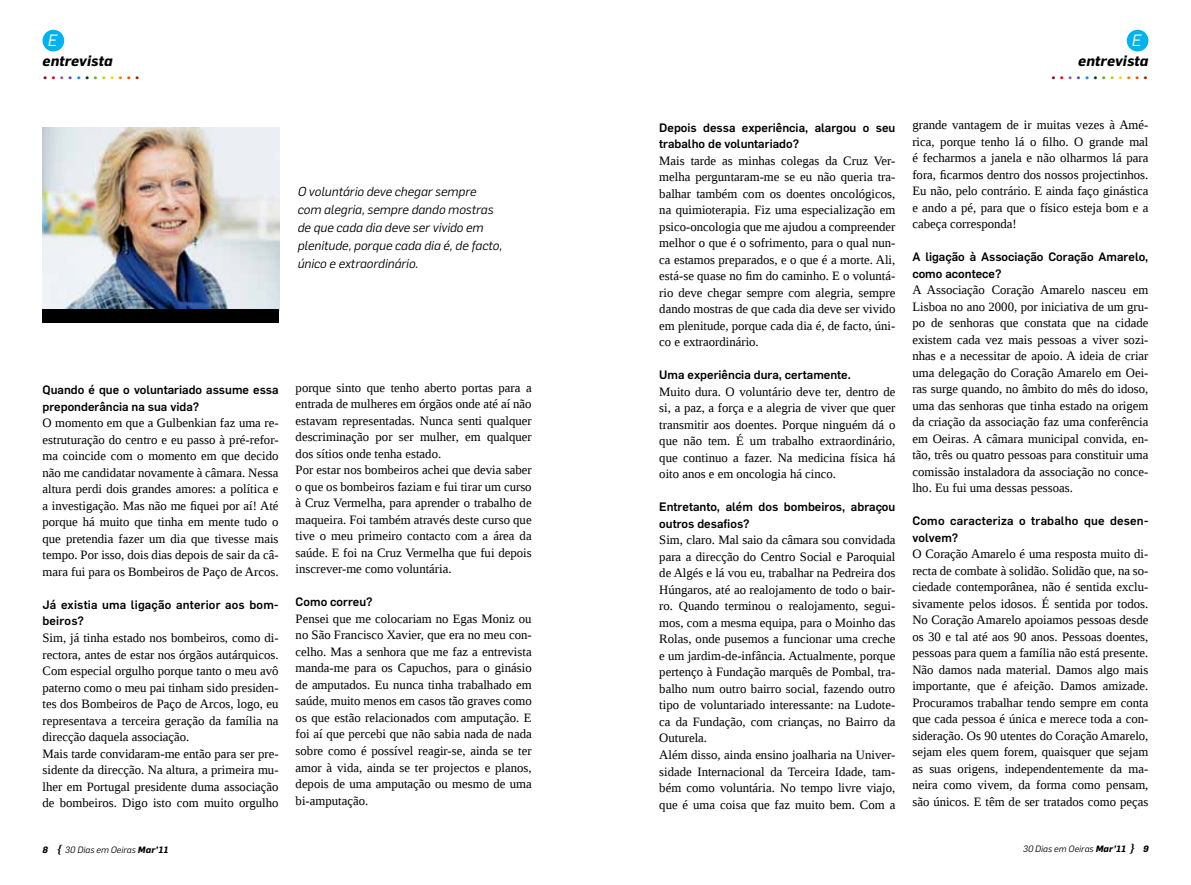
<style>
.page{position:relative;width:1191px;height:885px;background:#fff}
.page>*{position:absolute;margin:0;border:0;box-sizing:border-box;transform-origin:0 0}
.t1{font:italic 16.05px "Flama";color:#fff}
.t2{font:14.25px "Flama";color:#85003b}
.t3{font:italic 700 14.25px "Flama";letter-spacing:.01em;color:#000}
.t4{font:12.75px/16.5px "Liberation Serif";color:#000;text-align:justify}
.t5{font:italic 12.75px/18px "Flama";color:#000}
.t6{font:500 12px/16.5px "Flama";color:#000}
.t7{font:italic 9px "Flama";letter-spacing:.005em;color:#000}
.s1{color:#db0026}
.s2{color:#97579f}
.s3{color:#56499a}
.s4{color:#0090d8}
.s5{color:#003813}
.s6{color:#60af20}
.s7{color:#c0d000}
.s8{color:#ffd500}
.s9{color:#ef7d00}
.s10{color:#ea4f00}
.s11{color:#872a00}
.s12{font-weight:700}
.s13{font-family:"Liberation Serif";font-weight:700;font-size:12px}
</style>
<div class="page">
<div style="left:1126px;top:30px;width:22px;height:21px;background:#00b3ed;border-radius:50%"></div>
<div style="left:43px;top:30px;width:21px;height:21px;background:#00b3ed;border-radius:50%"></div>
<img style="left:43px;top:128px;width:236px;height:181px">
<div style="left:43px;top:309px;width:236px;height:13px;background:#000"></div>
<p class="t1" style="left:48px;top:30px;width:11px">E</p>
<p class="t2" style="left:43px;top:68px;width:99px">•<span class="s1">•</span><span class="s2">•</span><span class="s3">•</span><span class="s4">•</span><span class="s5">•</span><span class="s6">•</span><span class="s7">•</span><span class="s8">•</span><span class="s9">•</span><span class="s10">•</span><span class="s11">•</span></p>
<p class="t3" style="left:43px;top:51px;width:72px">entrevista</p>
<p class="t1" style="left:1131px;top:30px;width:11px">E</p>
<p class="t2" style="left:1050px;top:68px;width:99px">•<span class="s1">•</span><span class="s2">•</span><span class="s3">•</span><span class="s4">•</span><span class="s5">•</span><span class="s6">•</span><span class="s7">•</span><span class="s8">•</span><span class="s9">•</span><span class="s10">•</span><span class="s11">•</span></p>
<p class="t3" style="left:1078px;top:51px;width:72px">entrevista</p>
<p class="t5" style="left:298px;top:182px;width:206px">O voluntário deve chegar sempre com alegria, sempre dando mostras de que cada dia deve ser vivido em plenitude, porque cada dia é, de facto, único e extraordinário.</p>
<p class="t6" style="left:43px;top:381px;width:238px">Quando é que o voluntariado assume essa preponderância na sua vida?</p>
<p class="t4" style="left:43px;top:415px;width:238px">O momento em que a Gulbenkian faz uma re&shy;estruturação do centro e eu passo à pré-refor&shy;ma coincide com o momento em que decido não me candidatar novamente à câmara. Nessa altura perdi dois grandes amores: a política e a investigação. Mas não me fiquei por aí! Até porque há muito que tinha em mente tudo o que pretendia fazer um dia que tivesse mais tempo. Por isso, dois dias depois de sair da câ&shy;mara fui para os Bombeiros de Paço de Arcos.</p>
<p class="t6" style="left:43px;top:595px;width:237px">Já existia uma ligação anterior aos bom&shy;beiros?</p>
<p class="t4" style="left:43px;top:629px;width:238px;text-align:left">Sim, já tinha estado nos bombeiros, como di&shy;rectora, antes de estar nos órgãos autárquicos.<br>Com especial orgulho porque tanto o meu avô paterno como o meu pai tinham sido presiden&shy;tes dos Bombeiros de Paço de Arcos, logo, eu representava a terceira geração da família na direcção daquela associação.<br>Mais tarde convidaram-me então para ser pre&shy;sidente da direcção. Na altura, a primeira mu&shy;lher em Portugal presidente duma associação de bombeiros. Digo isto com muito orgulho</p>
<p class="t4" style="left:296px;top:379px;width:237px;text-align:left">porque sinto que tenho aberto portas para a entrada de mulheres em órgãos onde até aí não estavam representadas. Nunca senti qualquer descriminação por ser mulher, em qualquer dos sítios onde tenha estado.<br>Por estar nos bombeiros achei que devia saber o que os bombeiros faziam e fui tirar um curso à Cruz Vermelha, para aprender o trabalho de maqueira. Foi também através deste curso que tive o meu primeiro contacto com a área da saúde. E foi na Cruz Vermelha que fui depois inscrever-me como voluntária.</p>
<p class="t6" style="left:296px;top:593px;width:79px">Como correu?</p>
<p class="t4" style="left:296px;top:610px;width:238px">Pensei que me colocariam no Egas Moniz ou no São Francisco Xavier, que era no meu con&shy;celho. Mas a senhora que me faz a entrevista manda-me para os Capuchos, para o ginásio de amputados. Eu nunca tinha trabalhado em saúde, muito menos em casos tão graves como os que estão relacionados com amputação. E foi aí que percebi que não sabia nada de nada sobre como é possível reagir-se, ainda se ter amor à vida, ainda se ter projectos e planos, depois de uma amputação ou mesmo de uma bi-amputação.</p>
<p class="t6" style="left:659px;top:118px;width:237px">Depois dessa experiência, alargou o seu trabalho de voluntariado?</p>
<p class="t4" style="left:659px;top:152px;width:238px">Mais tarde as minhas colegas da Cruz Ver&shy;melha perguntaram-me se eu não queria tra&shy;balhar também com os doentes oncológicos, na quimioterapia. Fiz uma especialização em psico-oncologia que me ajudou a compreender melhor o que é o sofrimento, para o qual nun&shy;ca estamos preparados, e o que é a morte. Ali, está-se quase no fim do caminho. E o voluntá&shy;rio deve chegar sempre com alegria, sempre dando mostras de que cada dia deve ser vivido em plenitude, porque cada dia é, de facto, úni&shy;co e extraordinário.</p>
<p class="t6" style="left:659px;top:366px;width:193px">Uma experiência dura, certamente.</p>
<p class="t4" style="left:659px;top:383px;width:237px">Muito dura. O voluntário deve ter, dentro de si, a paz, a força e a alegria de viver que quer transmitir aos doentes. Porque ninguém dá o que não tem. É um trabalho extraordinário, que continuo a fazer. Na medicina física há oito anos e em oncologia há cinco.</p>
<p class="t6" style="left:659px;top:498px;width:237px">Entretanto, além dos bombeiros, abraçou outros desafios?</p>
<p class="t4" style="left:659px;top:531px;width:238px;text-align:left">Sim, claro. Mal saio da câmara sou convidada para a direcção do Centro Social e Paroquial de Algés e lá vou eu, trabalhar na Pedreira dos Húngaros, até ao realojamento de todo o bair&shy;ro. Quando terminou o realojamento, segui&shy;mos, com a mesma equipa, para o Moinho das Rolas, onde pusemos a funcionar uma creche e um jardim-de-infância. Actualmente, porque pertenço à Fundação marquês de Pombal, tra&shy;balho num outro bairro social, fazendo outro tipo de voluntariado interessante: na Ludote&shy;ca da Fundação, com crianças, no Bairro da Outurela.<br>Além disso, ainda ensino joalharia na Univer&shy;sidade Internacional da Terceira Idade, tam&shy;bém como voluntária. No tempo livre viajo, que é uma coisa que faz muito bem. Com a</p>
<p class="t4" style="left:912px;top:116px;width:238px">grande vantagem de ir muitas vezes à Amé&shy;rica, porque tenho lá o filho. O grande mal é fecharmos a janela e não olharmos lá para fora, ficarmos dentro dos nossos projectinhos.<br>Eu não, pelo contrário. E ainda faço ginástica e ando a pé, para que o físico esteja bom e a cabeça corresponda!</p>
<p class="t6" style="left:912px;top:248px;width:237px">A ligação à Associação Coração Amarelo, como acontece?</p>
<p class="t4" style="left:912px;top:281px;width:238px">A Associação Coração Amarelo nasceu em Lisboa no ano 2000, por iniciativa de um gru&shy;po de senhoras que constata que na cidade existem cada vez mais pessoas a viver sozi&shy;nhas e a necessitar de apoio. A ideia de criar uma delegação do Coração Amarelo em Oei&shy;ras surge quando, no âmbito do mês do idoso, uma das senhoras que tinha estado na origem da criação da associação faz uma conferência em Oeiras. A câmara municipal convida, en&shy;tão, três ou quatro pessoas para constituir uma comissão instaladora da associação no conce&shy;lho. Eu fui uma dessas pessoas.</p>
<p class="t6" style="left:912px;top:512px;width:237px">Como caracteriza o trabalho que desen&shy;volvem?</p>
<p class="t4" style="left:912px;top:545px;width:238px">O Coração Amarelo é uma resposta muito di&shy;recta de combate à solidão. Solidão que, na so&shy;ciedade contemporânea, não é sentida exclu&shy;sivamente pelos idosos. É sentida por todos.<br>No Coração Amarelo apoiamos pessoas desde os 30 e tal até aos 90 anos. Pessoas doentes, pessoas para quem a família não está presente.<br>Não damos nada material. Damos algo mais importante, que é afeição. Damos amizade.<br>Procuramos trabalhar tendo sempre em conta que cada pessoa é única e merece toda a con&shy;sideração. Os 90 utentes do Coração Amarelo, sejam eles quem forem, quaisquer que sejam as suas origens, independentemente da ma&shy;neira como vivem, da forma como pensam, são únicos. E têm de ser tratados como peças</p>
<p class="t7" style="left:43px;top:843px;width:127px"><span class="s12">8</span> <span class="s13">{</span> 30 Dias em Oeiras <span class="s12">Mar’11</span></p>
<p class="t7" style="left:1023px;top:842px;width:127px">30 Dias em Oeiras <span class="s12">Mar’11</span> <span class="s13">}</span> <span class="s12">9</span></p>
</div>
